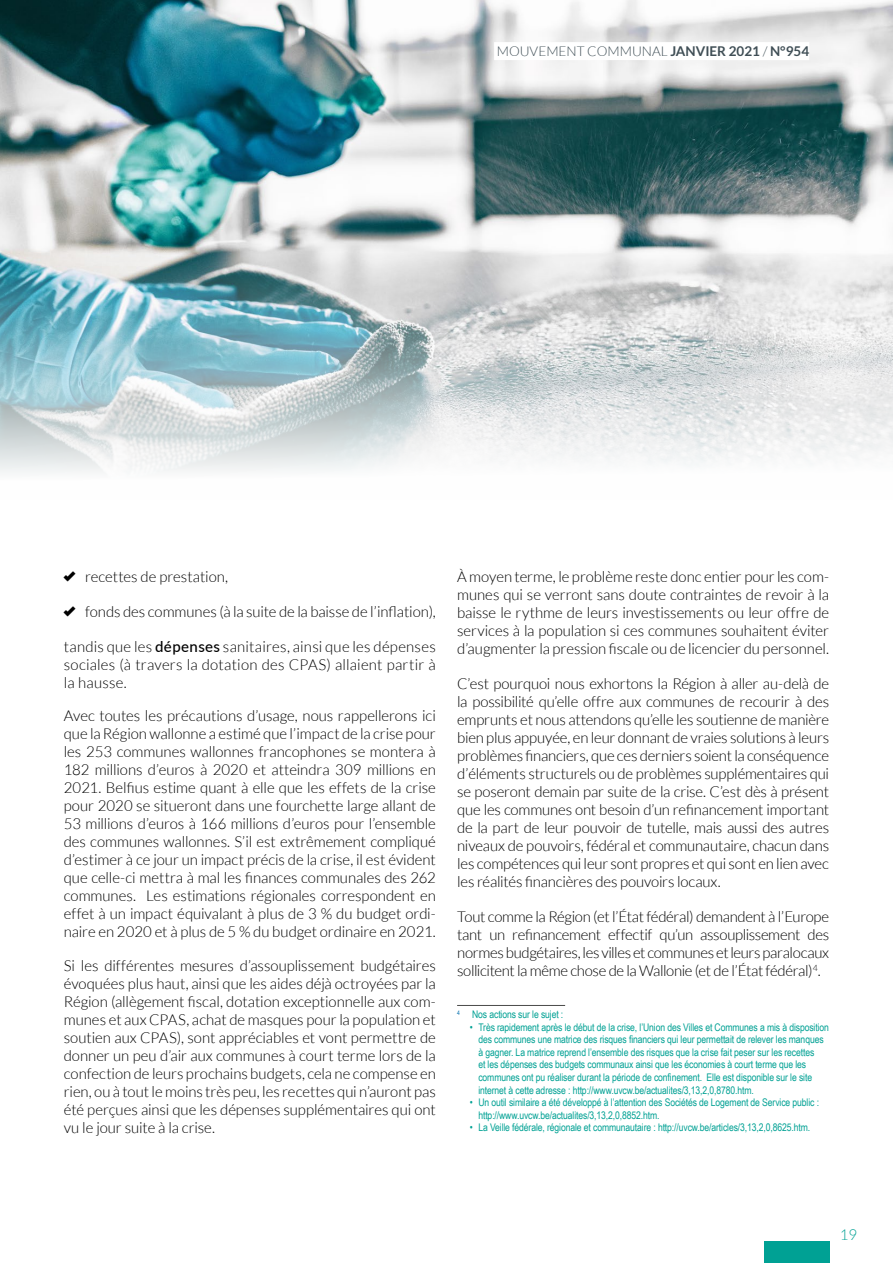
<style>
.page{position:relative;width:893px;height:1263px;background:#fff}
.page>*{position:absolute;margin:0;border:0;box-sizing:border-box;transform-origin:0 0}
.t1{font:300 15px/18px "Lato";letter-spacing:-.005em;color:#000;text-align:justify}
.t2{font:300 15px "Lato";color:#00a194}
.t3{font:300 13.5px "Lato";color:#3f4e55}
.t4{font:10.5px/12.6px "Arial Narrow";letter-spacing:-.01em;color:#00a194}
.s1{font-weight:700}
.s2{font-family:"fontcustom";font-weight:400}
.s3{font-weight:500}
</style>
<div class="page">
<div style="left:764px;top:1241px;width:65px;height:22px;background:#00a194"></div>
<img style="left:0;top:0;width:893px;height:473px">
<hr style="left:457px;top:1005px;width:108px;height:1px;background:#4a4a49">
<div style="left:494px;top:42px;width:315px;height:18px;background:#fff"></div>
<p class="t3" style="left:497px;top:44px;width:314px">MOUVEMENT COMMUNAL <span class="s1">JANVIER 2021</span> / <span class="s1">N°954</span></p>
<p class="t1" style="left:64px;top:568px;width:166px"><span class="s2">)</span> recettes de prestation,</p>
<p class="t1" style="left:64px;top:603px;width:374px"><span class="s2">)</span> fonds des communes (à la suite de la baisse de l’inflation),</p>
<p class="t1" style="left:64px;top:638px;width:374px">tandis que les <span class="s3">dépenses</span> sanitaires, ainsi que les dépenses sociales (à travers la dotation des CPAS) allaient partir à la hausse.</p>
<p class="t1" style="left:64px;top:707px;width:374px">Avec toutes les précautions d’usage, nous rappellerons ici que la Région wallonne a estimé que l’impact de la crise pour les 253 communes wallonnes francophones se montera à 182 millions d’euros à 2020 et atteindra 309 millions en 2021. Belfius estime quant à elle que les effets de la crise pour 2020 se situeront dans une fourchette large allant de 53 millions d’euros à 166 millions d’euros pour l’ensemble des communes wallonnes. S’il est extrêmement compliqué d’estimer à ce jour un impact précis de la crise, il est évident que celle-ci mettra à mal les finances communales des 262 communes. Les estimations régionales correspondent en effet à un impact équivalant à plus de 3 % du budget ordi&shy;naire en 2020 et à plus de 5 % du budget ordinaire en 2021.</p>
<p class="t1" style="left:64px;top:956px;width:374px">Si les différentes mesures d’assouplissement budgétaires évoquées plus haut, ainsi que les aides déjà octroyées par la Région (allègement fiscal, dotation exceptionnelle aux com&shy;munes et aux CPAS, achat de masques pour la population et soutien aux CPAS), sont appréciables et vont permettre de donner un peu d’air aux communes à court terme lors de la confection de leurs prochains budgets, cela ne compense en rien, ou à tout le moins très peu, les recettes qui n’auront pas été perçues ainsi que les dépenses supplémentaires qui ont vu le jour suite à la crise.</p>
<p class="t1" style="left:457px;top:568px;width:374px">À moyen terme, le problème reste donc entier pour les com&shy;munes qui se verront sans doute contraintes de revoir à la baisse le rythme de leurs investissements ou leur offre de services à la population si ces communes souhaitent éviter d’augmenter la pression fiscale ou de licencier du personnel.</p>
<p class="t1" style="left:457px;top:675px;width:374px">C’est pourquoi nous exhortons la Région à aller au-delà de la possibilité qu’elle offre aux communes de recourir à des emprunts et nous attendons qu’elle les soutienne de manière bien plus appuyée, en leur donnant de vraies solutions à leurs problèmes financiers, que ces derniers soient la conséquence d’éléments structurels ou de problèmes supplémentaires qui se poseront demain par suite de la crise. C’est dès à présent que les communes ont besoin d’un refinancement important de la part de leur pouvoir de tutelle, mais aussi des autres niveaux de pouvoirs, fédéral et communautaire, chacun dans les compétences qui leur sont propres et qui sont en lien avec les réalités financières des pouvoirs locaux.</p>
<p class="t1" style="left:457px;top:908px;width:374px">Tout comme la Région (et l’État fédéral) demandent à l’Europe tant un refinancement effectif qu’un assouplissement des normes budgétaires, les villes et communes et leurs paralocaux sollicitent la même chose de la Wallonie (et de l’État fédéral)<sup>4</sup>.</p>
<p class="t4" style="left:457px;top:1008px;width:108px"><sup>4</sup> Nos actions sur le sujet :</p>
<p class="t4" style="left:478px;top:1020px;width:352px;text-indent:-9px">• Très rapidement après le début de la crise, l’Union des Villes et Communes a mis à disposition des communes une matrice des risques financiers qui leur permettait de relever les manques à gagner. La matrice reprend l’ensemble des risques que la crise fait peser sur les recettes<br>et les dépenses des budgets communaux ainsi que les économies à court terme que les communes ont pu réaliser durant la période de confinement. Elle est disponible sur le site internet à cette adresse : http://www.uvcw.be/actualites/3,13,2,0,8780.htm.</p>
<p class="t4" style="left:478px;top:1096px;width:342px;text-indent:-9px">• Un outil similaire a été développé à l’attention des Sociétés de Logement de Service public : http://www.uvcw.be/actualites/3,13,2,0,8852.htm.</p>
<p class="t4" style="left:470px;top:1121px;width:342px">• La Veille fédérale, régionale et communautaire : http://uvcw.be/articles/3,13,2,0,8625.htm.</p>
<p class="t2" style="left:840px;top:1227px;width:19px">19</p>
</div>
